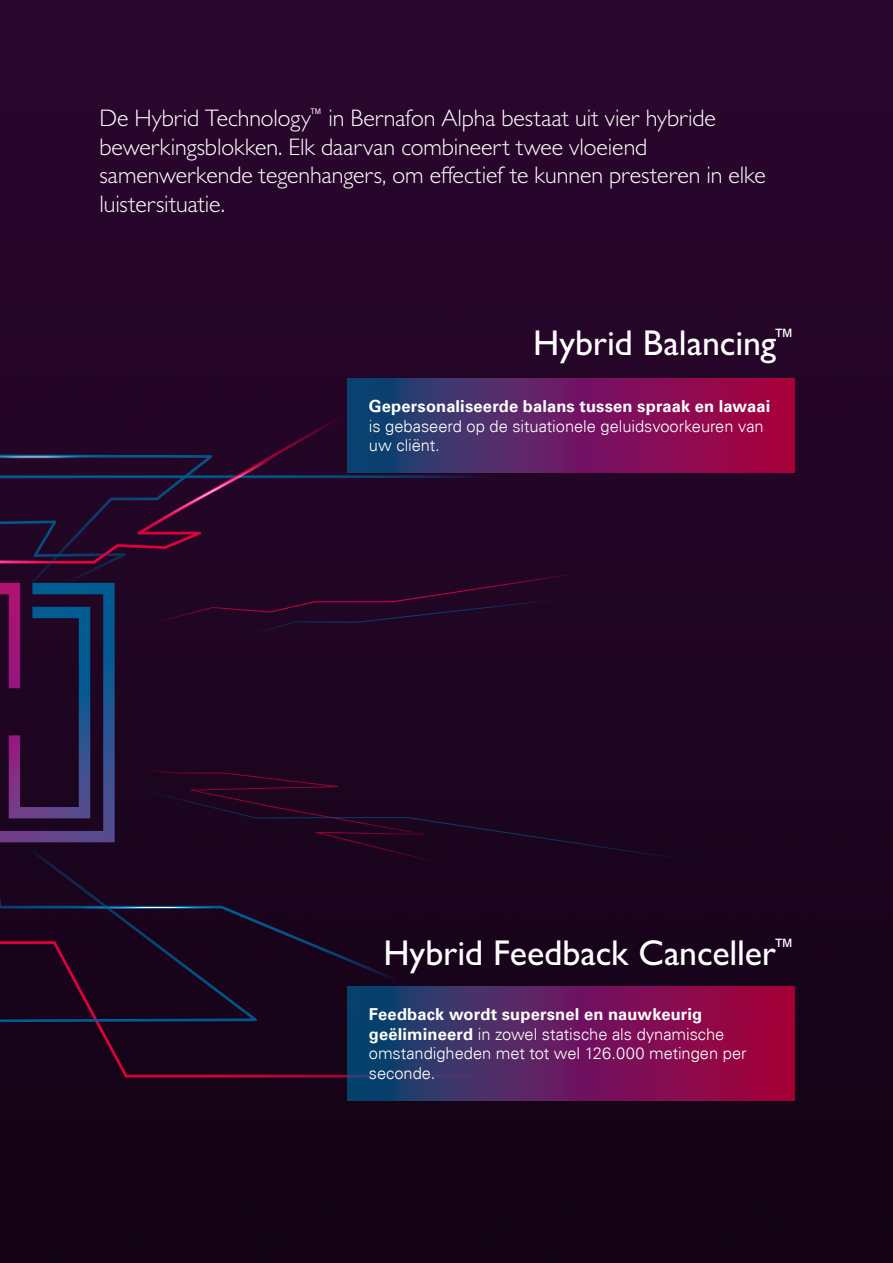
<style>
.page{position:relative;width:893px;height:1263px;background:#fff}
.page>*{position:absolute;margin:0;border:0;box-sizing:border-box;transform-origin:0 0}
.t1{font:500 36px "Gill Sans MT Pro";color:#fff}
.t2{font:300 24px/28.8px "Gill Sans MT Pro";letter-spacing:-.005em;color:#fff}
.t3{font:300 16.5px/19.8px "Univers Com 45";letter-spacing:-.005em;color:#fff}
.t4{font:700 16.5px "Univers Com 65";letter-spacing:.01em;color:#fff}
.s1{font-family:"Univers Com 65";font-weight:700}
</style>
<div class="page">
<img style="left:0;top:0;width:893px;height:1263px">
<div style="left:0;top:1022px;width:348px;height:55px;background:#160318"></div>
<div style="left:0;top:407px;width:348px;height:24px;background:#240527"></div>
<div style="left:0;top:431px;width:691px;height:591px;background:#1e0521"></div>
<svg style="left:348px;top:986px;width:446px;height:114px;background:#611d5a"></svg>
<svg style="left:348px;top:379px;width:446px;height:94px;background:#651e5e"></svg>
<p class="t2" style="left:99px;top:103px;width:668px">De Hybrid Technology<sup>™</sup> in Bernafon Alpha bestaat uit vier hybride bewerkingsblokken. Elk daarvan combineert twee vloeiend samenwerkende tegenhangers, om effectief te kunnen presteren in elke luistersituatie.</p>
<h1 class="t1" style="left:533px;top:322px;width:263px">Hybrid Balancing<sup>™</sup></h1>
<p class="t4" style="left:369px;top:396px;width:403px">Gepersonaliseerde balans tussen spraak en lawaai</p>
<p class="t3" style="left:369px;top:416px;width:396px">is gebaseerd op de situationele geluidsvoorkeuren van uw cliënt.</p>
<h1 class="t1" style="left:383px;top:932px;width:412px">Hybrid Feedback Canceller<sup>™</sup></h1>
<p class="t4" style="left:369px;top:1004px;width:335px">Feedback wordt supersnel en nauwkeurig</p>
<p class="t3" style="left:369px;top:1024px;width:379px"><span class="s1">geëlimineerd</span> in zowel statische als dynamische omstandigheden met tot wel 126.000 metingen per seconde.</p>
</div>
